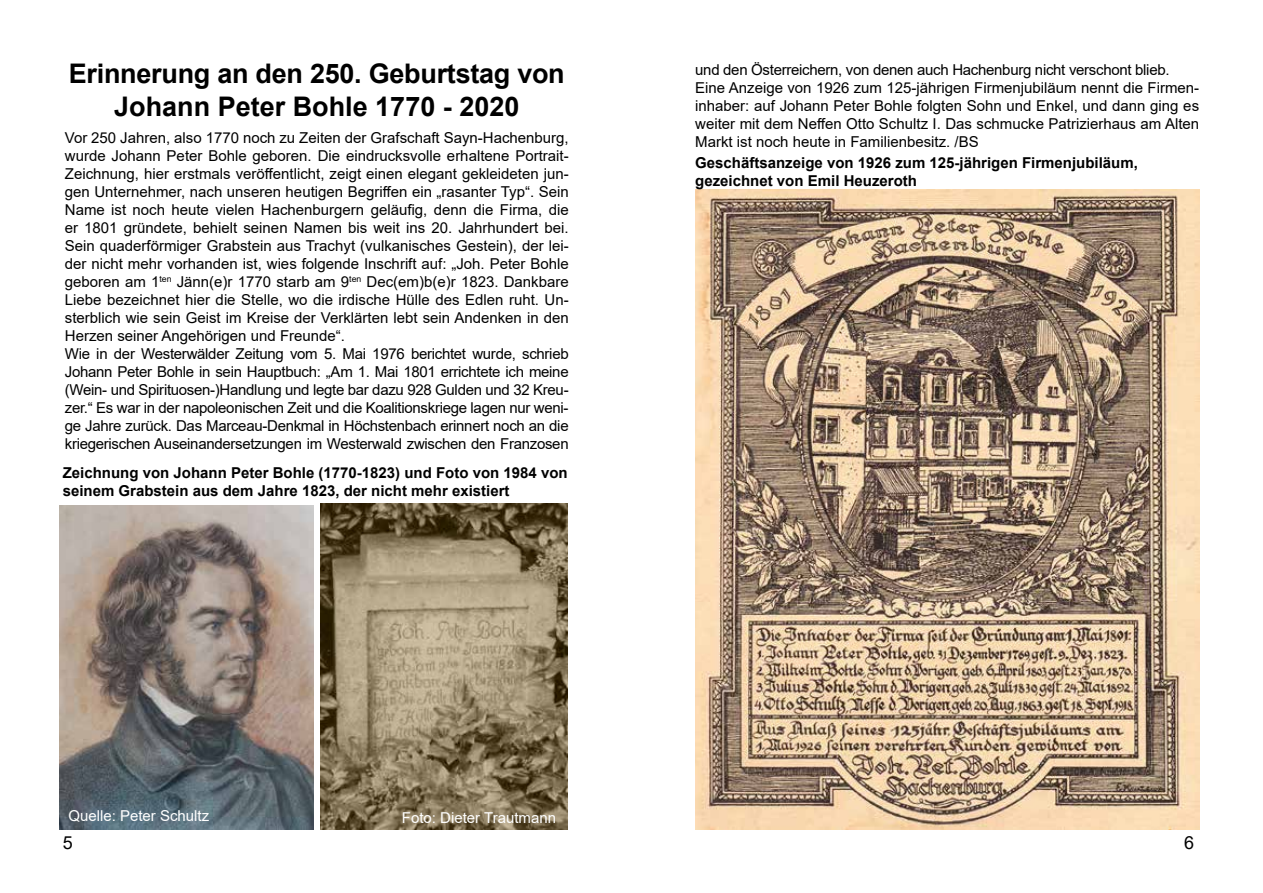
<style>
.page{position:relative;width:1263px;height:893px;background:#fff}
.page>*{position:absolute;margin:0;border:0;box-sizing:border-box;transform-origin:0 0}
.t1{font:700 27px/32.4px "Arial";letter-spacing:-.01em;color:#000;text-align:center}
.t2{font:18px "Arial";color:#000}
.t3{font:15px/18px "Arial";color:#000}
.t4{font:700 15px/18px "Arial";color:#000}
.t5{font:15px "Arial";color:#fff}
</style>
<div class="page">
<img style="left:321px;top:504px;width:246px;height:325px">
<img style="left:695px;top:189px;width:504px;height:640px">
<img style="left:60px;top:505px;width:254px;height:324px">
<h1 class="t1" style="left:69px;top:58px;width:497px">Erinnerung an den 250. Geburtstag von<br>Johann Peter Bohle 1770 - 2020</h1>
<p class="t3" style="left:65px;top:128px;width:505px">Vor 250 Jahren, also 1770 noch zu Zeiten der Grafschaft Sayn-Hachenburg, wurde Johann Peter Bohle geboren. Die eindrucksvolle erhaltene Portrait-Zeichnung, hier erstmals veröffentlicht, zeigt einen elegant gekleideten jun&shy;gen Unternehmer, nach unseren heutigen Begriffen ein „rasanter Typ“. Sein Name ist noch heute vielen Hachenburgern geläufig, denn die Firma, die er 1801 gründete, behielt seinen Namen bis weit ins 20. Jahrhundert bei.<br>Sein quaderförmiger Grabstein aus Trachyt (vulkanisches Gestein), der lei&shy;der nicht mehr vorhanden ist, wies folgende Inschrift auf: „Joh. Peter Bohle geboren am 1<sup>ten</sup> Jänn(e)r 1770 starb am 9<sup>ten</sup> Dec(em)b(e)r 1823. Dankbare Liebe bezeichnet hier die Stelle, wo die irdische Hülle des Edlen ruht. Un&shy;sterblich wie sein Geist im Kreise der Verklärten lebt sein Andenken in den Herzen seiner Angehörigen und Freunde“.<br>Wie in der Westerwälder Zeitung vom 5. Mai 1976 berichtet wurde, schrieb Johann Peter Bohle in sein Hauptbuch: „Am 1. Mai 1801 errichtete ich meine (Wein- und Spirituosen-)Handlung und legte bar dazu 928 Gulden und 32 Kreu&shy;zer.“ Es war in der napoleonischen Zeit und die Koalitionskriege lagen nur weni&shy;ge Jahre zurück. Das Marceau-Denkmal in Höchstenbach erinnert noch an die kriegerischen Auseinandersetzungen im Westerwald zwischen den Franzosen</p>
<p class="t4" style="left:63px;top:464px;width:506px">Zeichnung von Johann Peter Bohle (1770-1823) und Foto von 1984 von seinem Grabstein aus dem Jahre 1823, der nicht mehr existiert</p>
<p class="t5" style="left:68px;top:805px;width:142px">Quelle: Peter Schultz</p>
<p class="t5" style="left:402px;top:807px;width:156px">Foto: Dieter Trautmann</p>
<p class="t3" style="left:695px;top:60px;width:505px">und den Österreichern, von denen auch Hachenburg nicht verschont blieb.<br>Eine Anzeige von 1926 zum 125-jährigen Firmenjubiläum nennt die Firmen&shy;inhaber: auf Johann Peter Bohle folgten Sohn und Enkel, und dann ging es weiter mit dem Neffen Otto Schultz I. Das schmucke Patrizierhaus am Alten Markt ist noch heute in Familienbesitz. /BS</p>
<p class="t4" style="left:695px;top:154px;width:444px">Geschäftsanzeige von 1926 zum 125-jährigen Firmenjubiläum, gezeichnet von Emil Heuzeroth</p>
<p class="t2" style="left:63px;top:830px;width:12px">5</p>
<p class="t2" style="left:1184px;top:830px;width:12px">6</p>
</div>
